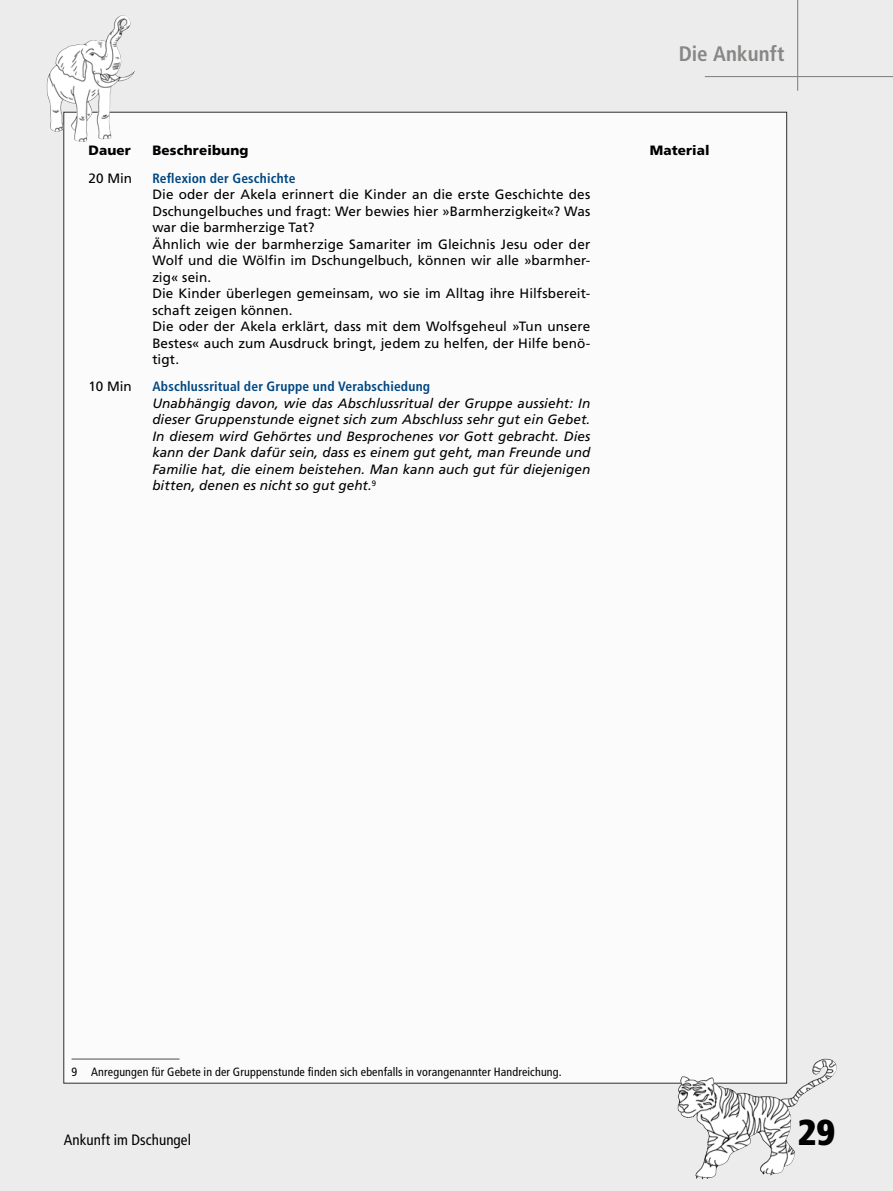
<style>
.page{position:relative;width:893px;height:1191px;background:#ececed}
.page>*{position:absolute;margin:0;border:0;box-sizing:border-box;transform-origin:0 0}
.t1{font:900 condensed 36px "Frutiger LT Std";color:#000}
.t2{font:700 condensed 21px "Frutiger LT Std";letter-spacing:.005em;color:#878786}
.t3{font:condensed 15px "Frutiger LT Std";letter-spacing:.005em;color:#000}
._5_Text{font:13.5px/16.5px "Frutiger LT Std";letter-spacing:.005em;color:#000;text-align:justify}
._5_Text-2{font:italic 13.5px/16.5px "Frutiger LT Std";letter-spacing:.005em;color:#000;text-align:justify}
._5_Text-3{font:700 condensed 13.5px "Frutiger LT Std";letter-spacing:.015em;color:#004782}
._5_Text-4{font:900 13.5px "Frutiger LT Std";letter-spacing:.01em;color:#000}
.Fussnotentext{font:condensed 12px "Frutiger LT Std";letter-spacing:.015em;color:#000}
</style>
<div class="page">
<hr style="left:705px;top:76px;width:188px;height:1px;background:#878786">
<hr style="left:797px;top:0;width:1px;height:91px;background:#878786">
<div style="left:64px;top:112px;width:723px;height:971px;background:#fff"></div>
<img style="left:109px;top:15px;width:13px;height:19px">
<img style="left:812px;top:1059px;width:11px;height:15px">
<hr style="left:72px;top:1058px;width:108px;height:1px;background:#878786">
<h2 class="t2" style="left:679px;top:41px;width:107px">Die Ankunft</h2>
<p class="_5_Text-4" style="left:89px;top:143px;width:44px">Dauer</p>
<p class="_5_Text-4" style="left:152px;top:143px;width:98px">Beschreibung</p>
<p class="_5_Text-4" style="left:650px;top:143px;width:61px">Material</p>
<p class="_5_Text" style="left:89px;top:170px;width:45px">20 Min</p>
<p class="_5_Text-3" style="left:152px;top:170px;width:145px">Reflexion der Geschichte</p>
<p class="_5_Text" style="left:152px;top:186px;width:439px">Die oder der Akela erinnert die Kinder an die erste Geschichte des Dschungelbuches und fragt: Wer bewies hier »Barmherzigkeit«? Was war die barmherzige Tat?</p>
<p class="_5_Text" style="left:152px;top:236px;width:439px">Ähnlich wie der barmherzige Samariter im Gleichnis Jesu oder der Wolf und die Wölfin im Dschungelbuch, können wir alle »barmher&shy;zig« sein.</p>
<p class="_5_Text" style="left:152px;top:285px;width:439px">Die Kinder überlegen gemeinsam, wo sie im Alltag ihre Hilfsbereit&shy;schaft zeigen können.</p>
<p class="_5_Text" style="left:152px;top:318px;width:439px">Die oder der Akela erklärt, dass mit dem Wolfsgeheul »Tun unsere Bestes« auch zum Ausdruck bringt, jedem zu helfen, der Hilfe benö&shy;tigt.</p>
<p class="_5_Text" style="left:89px;top:378px;width:45px">10 Min</p>
<p class="_5_Text-3" style="left:152px;top:378px;width:279px">Abschlussritual der Gruppe und Verabschiedung</p>
<p class="_5_Text-2" style="left:152px;top:395px;width:440px">Unabhängig davon, wie das Abschlussritual der Gruppe aussieht: In dieser Gruppenstunde eignet sich zum Abschluss sehr gut ein Gebet.<br>In diesem wird Gehörtes und Besprochenes vor Gott gebracht. Dies kann der Dank dafür sein, dass es einem gut geht, man Freunde und Familie hat, die einem beistehen. Man kann auch gut für diejenigen bitten, denen es nicht so gut geht.<sup>9</sup></p>
<p class="Fussnotentext" style="left:72px;top:1064px;width:492px">9 Anregungen für Gebete in der Gruppenstunde finden sich ebenfalls in vorangenannter Handreichung.</p>
<p class="t3" style="left:64px;top:1131px;width:129px">Ankunft im Dschungel</p>
<h1 class="t1" style="left:798px;top:1110px;width:39px">29</h1>
</div>
